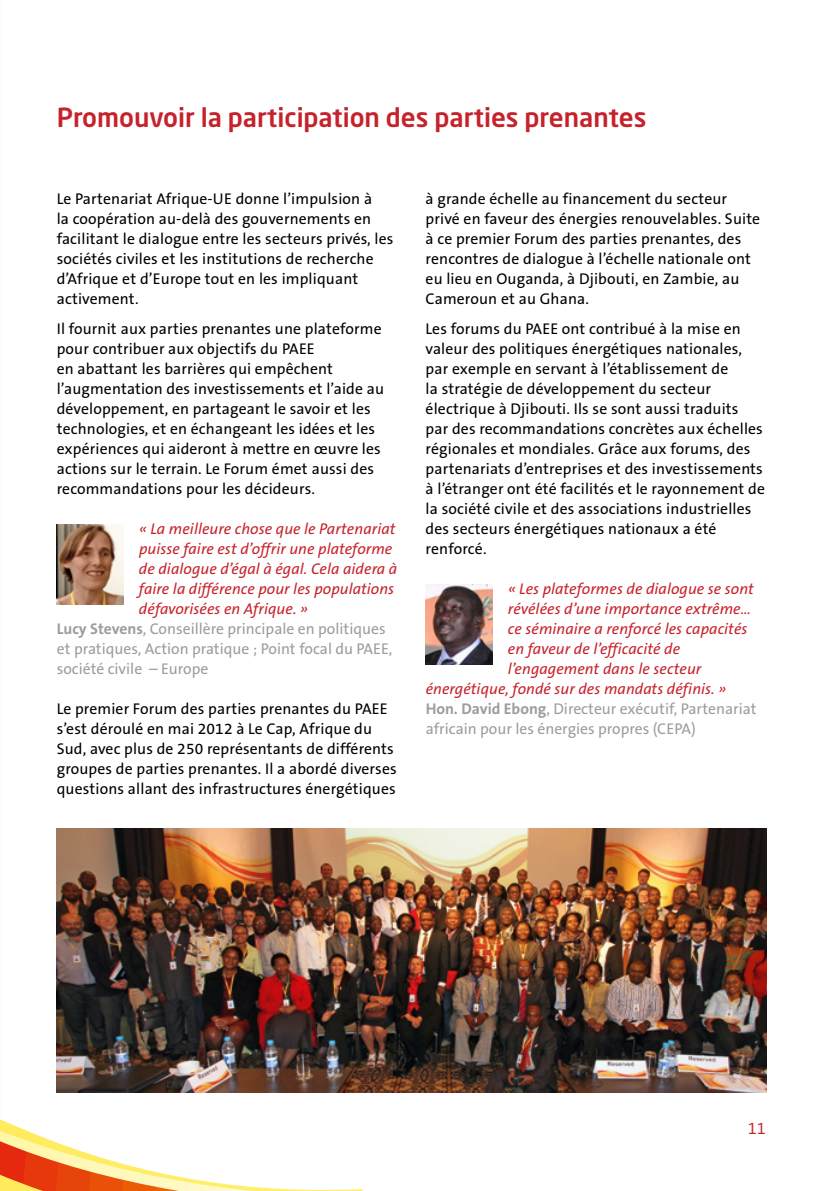
<style>
.page{position:relative;width:840px;height:1191px;background:#fff}
.page>*{position:absolute;margin:0;border:0;box-sizing:border-box;transform-origin:0 0}
.t1{font:500 26px "Neo Sans Pro";color:#c6222b}
.t2{font:15.6px/20px "The Sans B5 Plain";letter-spacing:.01em;color:#000}
.t3{font:italic 15.6px "The Sans B5 Plain";letter-spacing:.005em;color:#c6222b}
.t4{font:15.6px "The Sans B5 Plain";color:#9c9d9d}
.t5{font:15px "Neo Sans Pro";color:#c6222b}
.s1{font-family:"The Sans B7";font-weight:700}
</style>
<div class="page">
<svg style="left:0;top:964px;width:396px;height:227px"></svg>
<img style="left:57px;top:524px;width:66px;height:80px">
<img style="left:425px;top:584px;width:67px;height:80px">
<img style="left:57px;top:828px;width:708px;height:264px">
<h1 class="t1" style="left:57px;top:101px;width:591px">Promouvoir la participation des parties prenantes</h1>
<p class="t2" style="left:57px;top:189px;width:338px">Le Partenariat Afrique-UE donne l’impulsion à<br>la coopération au-delà des gouvernements en facilitant le dialogue entre les secteurs privés, les sociétés civiles et les institutions de recherche d’Afrique et d’Europe tout en les impliquant activement.</p>
<p class="t2" style="left:57px;top:319px;width:328px">Il fournit aux parties prenantes une plateforme pour contribuer aux objectifs du PAEE<br>en abattant les barrières qui empêchent l’augmentation des investissements et l’aide au développement, en partageant le savoir et les technologies, et en échangeant les idées et les expériences qui aideront à mettre en œuvre les actions sur le terrain. Le Forum émet aussi des recommandations pour les décideurs.</p>
<p class="t3" style="left:139px;top:520px;width:258px">« La meilleure chose que le Partenariat</p>
<p class="t3" style="left:139px;top:540px;width:255px">puisse faire est d’offrir une plateforme</p>
<p class="t3" style="left:139px;top:560px;width:259px">de dialogue d’égal à égal. Cela aidera à</p>
<p class="t3" style="left:139px;top:580px;width:256px">faire la différence pour les populations</p>
<p class="t3" style="left:139px;top:600px;width:170px">défavorisées en Afrique. »</p>
<p class="t4" style="left:57px;top:620px;width:330px"><span class="s1">Lucy Stevens</span>, Conseillère principale en politiques</p>
<p class="t4" style="left:57px;top:640px;width:337px">et pratiques, Action pratique ; Point focal du PAEE,</p>
<p class="t4" style="left:57px;top:660px;width:153px">société civile – Europe</p>
<p class="t2" style="left:57px;top:699px;width:341px">Le premier Forum des parties prenantes du PAEE s’est déroulé en mai 2012 à Le Cap, Afrique du Sud, avec plus de 250 représentants de différents groupes de parties prenantes. Il a abordé diverses questions allant des infrastructures énergétiques</p>
<p class="t2" style="left:425px;top:189px;width:336px">à grande échelle au financement du secteur privé en faveur des énergies renouvelables. Suite à ce premier Forum des parties prenantes, des rencontres de dialogue à l’échelle nationale ont eu lieu en Ouganda, à Djibouti, en Zambie, au Cameroun et au Ghana.</p>
<p class="t2" style="left:425px;top:319px;width:340px">Les forums du PAEE ont contribué à la mise en valeur des politiques énergétiques nationales, par exemple en servant à l’établissement de<br>la stratégie de développement du secteur électrique à Djibouti. Ils se sont aussi traduits par des recommandations concrètes aux échelles régionales et mondiales. Grâce aux forums, des partenariats d’entreprises et des investissements à l’étranger ont été facilités et le rayonnement de la société civile et des associations industrielles des secteurs énergétiques nationaux a été renforcé.</p>
<p class="t3" style="left:507px;top:580px;width:247px">« Les plateformes de dialogue se sont</p>
<p class="t3" style="left:507px;top:600px;width:244px">révélées d’une importance extrême…</p>
<p class="t3" style="left:507px;top:620px;width:241px">ce séminaire a renforcé les capacités</p>
<p class="t3" style="left:507px;top:640px;width:174px">en faveur de l’efficacité de</p>
<p class="t3" style="left:507px;top:660px;width:195px">l’engagement dans le secteur</p>
<p class="t3" style="left:425px;top:680px;width:302px">énergétique, fondé sur des mandats définis. »</p>
<p class="t4" style="left:425px;top:700px;width:332px"><span class="s1">Hon. David Ebong</span>, Directeur exécutif, Partenariat</p>
<p class="t4" style="left:425px;top:720px;width:271px">africain pour les énergies propres (CEPA)</p>
<p class="t5" style="left:747px;top:1119px;width:20px">11</p>
</div>
